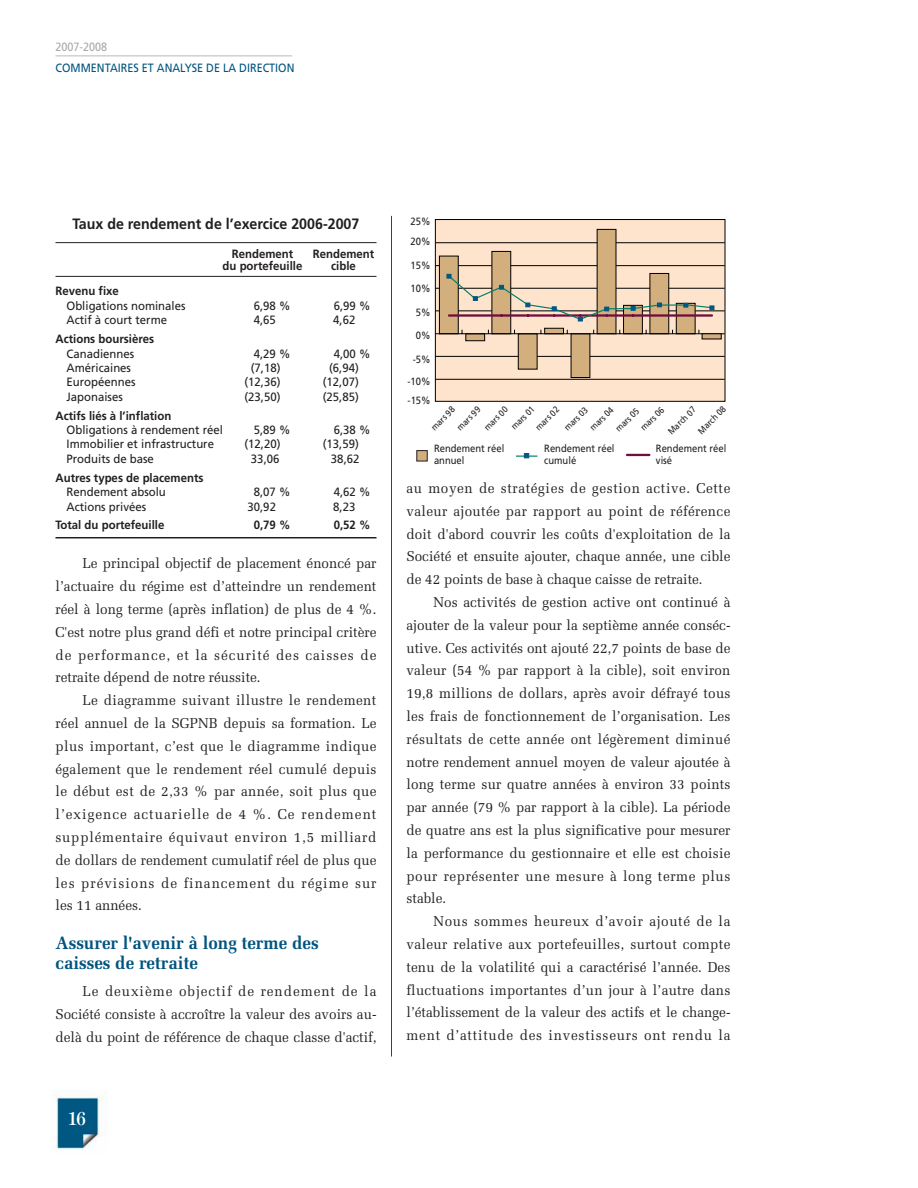
<style>
.page{position:relative;width:918px;height:1188px;background:#fff}
.page>*{position:absolute;margin:0;border:0;box-sizing:border-box;transform-origin:0 0}
.t1{font:700 18px/19.5px "Melior";color:#005480;scale:.95 1}
.t2{font:600 18px "Tiffany";color:#fff;scale:.8 1}
.t3{font:700 15px "Frutiger";color:#231f20;scale:.95 1}
.t4{font:14.25px/22.8px "Melior";color:#231f20;text-align:justify;scale:.95 1}
.t5{font:12px "Frutiger";color:#231f20;scale:.95 1}
.t6{font:700 12px "Frutiger";color:#231f20;scale:.95 1}
.t7{font:12px "Frutiger";color:#005480;scale:.9 1}
.t8{font:12px "Frutiger";color:#a8a9ad;scale:.9 1}
.t9{font:10.5px/12px "Frutiger";color:#231f20;scale:.9 1}
.t10{font:9px/18.1px "Frutiger";color:#231f20;scale:.9 1}
</style>
<div class="page">
<img style="left:55px;top:1090px;width:51px;height:59px">
<hr style="left:391px;top:216px;width:1px;height:840px;background:#005480">
<hr style="left:56px;top:56px;width:236px;height:1px;background:#c2b6b1">
<hr style="left:56px;top:242px;width:320px;height:1px;background:#231f20">
<hr style="left:56px;top:276px;width:320px;height:1px;background:#231f20">
<hr style="left:56px;top:537px;width:320px;height:1px;background:#231f20">
<div style="left:417px;top:450px;width:10px;height:11px;background:#d2af7d;border:1px solid #231f20"></div>
<svg style="left:516px;top:453px;width:21px;height:5px"></svg>
<hr style="left:627px;top:454px;width:22px;height:2px;background:#710f3c">
<div style="left:435px;top:219px;width:290px;height:182px;background:#fee4cd;border:1px solid #000"></div>
<hr style="left:435px;top:379px;width:290px;height:1px;background:#000">
<hr style="left:435px;top:356px;width:290px;height:1px;background:#000">
<hr style="left:435px;top:311px;width:290px;height:1px;background:#000">
<hr style="left:435px;top:288px;width:290px;height:1px;background:#000">
<hr style="left:435px;top:265px;width:290px;height:1px;background:#000">
<hr style="left:435px;top:242px;width:290px;height:1px;background:#000">
<div style="left:439px;top:256px;width:19px;height:78px;background:#d2af7d;border:1px solid #000"></div>
<div style="left:466px;top:334px;width:19px;height:7px;background:#d2af7d;border:1px solid #000"></div>
<div style="left:492px;top:251px;width:19px;height:83px;background:#d2af7d;border:1px solid #000"></div>
<div style="left:518px;top:334px;width:19px;height:35px;background:#d2af7d;border:1px solid #000"></div>
<svg style="left:545px;top:328px;width:19px;height:6px"></svg>
<div style="left:571px;top:334px;width:19px;height:44px;background:#d2af7d"></div>
<div style="left:597px;top:229px;width:19px;height:105px;background:#d2af7d"></div>
<div style="left:623px;top:305px;width:20px;height:29px;background:#d2af7d;border:1px solid #000"></div>
<div style="left:650px;top:273px;width:19px;height:61px;background:#d2af7d;border:1px solid #000"></div>
<div style="left:676px;top:303px;width:19px;height:31px;background:#d2af7d;border:1px solid #000"></div>
<hr style="left:435px;top:334px;width:290px;height:1px;background:#000">
<hr style="left:633px;top:314px;width:79px;height:3px;background:#710f3c">
<hr style="left:659px;top:304px;width:27px;height:2px;background:#007c66">
<svg style="left:447px;top:274px;width:215px;height:47px"></svg>
<svg style="left:702px;top:334px;width:19px;height:5px"></svg>
<svg style="left:684px;top:303px;width:30px;height:7px"></svg>
<p class="t8" style="left:56px;top:42px;width:59px">2007-2008</p>
<p class="t7" style="left:56px;top:63px;width:267px">COMMENTAIRES ET ANALYSE DE LA DIRECTION</p>
<p class="t3" style="left:73px;top:217px;width:304px">Taux de rendement de l’exercice 2006-2007</p>
<p class="t6" style="left:232px;top:249px;width:66px">Rendement</p>
<p class="t6" style="left:313px;top:249px;width:66px">Rendement</p>
<p class="t6" style="left:223px;top:261px;width:86px">du portefeuille</p>
<p class="t6" style="left:331px;top:261px;width:27px">cible</p>
<p class="t6" style="left:56px;top:286px;width:68px">Revenu fixe</p>
<p class="t5" style="left:66px;top:301px;width:127px">Obligations nominales</p>
<p class="t5" style="left:254px;top:301px;width:40px">6,98 %</p>
<p class="t5" style="left:334px;top:301px;width:40px">6,99 %</p>
<p class="t5" style="left:66px;top:315px;width:107px">Actif à court terme</p>
<p class="t5" style="left:254px;top:315px;width:25px">4,65</p>
<p class="t5" style="left:333px;top:315px;width:25px">4,62</p>
<p class="t6" style="left:56px;top:334px;width:105px">Actions boursières</p>
<p class="t5" style="left:67px;top:349px;width:73px">Canadiennes</p>
<p class="t5" style="left:254px;top:349px;width:40px">4,29 %</p>
<p class="t5" style="left:334px;top:349px;width:40px">4,00 %</p>
<p class="t5" style="left:67px;top:363px;width:69px">Américaines</p>
<p class="t5" style="left:251px;top:363px;width:33px">(7,18)</p>
<p class="t5" style="left:329px;top:363px;width:33px">(6,94)</p>
<p class="t5" style="left:67px;top:377px;width:74px">Européennes</p>
<p class="t5" style="left:244px;top:377px;width:40px">(12,36)</p>
<p class="t5" style="left:323px;top:377px;width:40px">(12,07)</p>
<p class="t5" style="left:67px;top:392px;width:61px">Japonaises</p>
<p class="t5" style="left:244px;top:392px;width:40px">(23,50)</p>
<p class="t5" style="left:323px;top:392px;width:40px">(25,85)</p>
<p class="t6" style="left:56px;top:411px;width:123px">Actifs liés à l’inflation</p>
<p class="t5" style="left:67px;top:425px;width:166px">Obligations à rendement réel</p>
<p class="t5" style="left:254px;top:425px;width:40px">5,89 %</p>
<p class="t5" style="left:334px;top:425px;width:40px">6,38 %</p>
<p class="t5" style="left:67px;top:439px;width:157px">Immobilier et infrastructure</p>
<p class="t5" style="left:244px;top:439px;width:40px">(12,20)</p>
<p class="t5" style="left:323px;top:439px;width:40px">(13,59)</p>
<p class="t5" style="left:67px;top:454px;width:94px">Produits de base</p>
<p class="t5" style="left:251px;top:454px;width:32px">33,06</p>
<p class="t5" style="left:331px;top:454px;width:32px">38,62</p>
<p class="t6" style="left:56px;top:473px;width:157px">Autres types de placements</p>
<p class="t5" style="left:67px;top:487px;width:106px">Rendement absolu</p>
<p class="t5" style="left:254px;top:487px;width:40px">8,07 %</p>
<p class="t5" style="left:334px;top:487px;width:40px">4,62 %</p>
<p class="t5" style="left:67px;top:502px;width:85px">Actions privées</p>
<p class="t5" style="left:247px;top:502px;width:32px">30,92</p>
<p class="t5" style="left:333px;top:502px;width:25px">8,23</p>
<p class="t6" style="left:56px;top:520px;width:116px">Total du portefeuille</p>
<p class="t6" style="left:254px;top:520px;width:40px">0,79 %</p>
<p class="t6" style="left:334px;top:520px;width:40px">0,52 %</p>
<p class="t4" style="left:55px;top:553px;width:339px;text-indent:27px">Le principal objectif de placement énoncé par l’actuaire du régime est d’atteindre un rendement réel à long terme (après inflation) de plus de 4 %.<br>C'est notre plus grand défi et notre principal critère de performance, et la sécurité des caisses de retraite dépend de notre réussite.</p>
<p class="t4" style="left:55px;top:690px;width:339px;text-indent:27px">Le diagramme suivant illustre le rendement réel annuel de la SGPNB depuis sa formation. Le plus important, c’est que le diagramme indique également que le rendement réel cumulé depuis le début est de 2,33 % par année, soit plus que l’exigence actuarielle de 4 %. Ce rendement supplémentaire équivaut environ 1,5 milliard de dollars de rendement cumulatif réel de plus que les prévisions de financement du régime sur les 11 années.</p>
<p class="t1" style="left:56px;top:935px;width:278px">Assurer l'avenir à long terme des caisses de retraite</p>
<p class="t4" style="left:55px;top:981px;width:339px;text-indent:27px">Le deuxième objectif de rendement de la Société consiste à accroître la valeur des avoirs au&shy;delà du point de référence de chaque classe d'actif,</p>
<p class="t2" style="left:68px;top:1111px;width:23px">16</p>
<p class="t9" style="left:411px;top:216px;width:24px">25%</p>
<p class="t9" style="left:411px;top:237px;width:24px">20%</p>
<p class="t9" style="left:411px;top:260px;width:24px">15%</p>
<p class="t9" style="left:411px;top:284px;width:24px">10%</p>
<p class="t9" style="left:416px;top:307px;width:18px">5%</p>
<p class="t9" style="left:416px;top:331px;width:18px">0%</p>
<p class="t9" style="left:413px;top:354px;width:21px">-5%</p>
<p class="t9" style="left:407px;top:376px;width:27px">-10%</p>
<p class="t9" style="left:408px;top:395px;width:27px">-15%</p>
<p class="t10" style="left:664px;top:427px;width:41px;rotate:-45deg">March 07</p>
<p class="t10" style="left:694px;top:427px;width:41px;rotate:-45deg">March 08</p>
<p class="t10" style="left:440px;top:410px;width:34px;text-indent:-18px;rotate:-45deg">mars 98 mars 99</p>
<p class="t10" style="left:493px;top:409px;width:34px;line-height:18.8px;text-indent:-19px;rotate:-45deg">mars 00 mars 01</p>
<p class="t10" style="left:531px;top:423px;width:34px;rotate:-45deg">mars 02</p>
<p class="t10" style="left:560px;top:423px;width:34px;rotate:-45deg">mars 03</p>
<p class="t10" style="left:586px;top:423px;width:34px;rotate:-45deg">mars 04</p>
<p class="t10" style="left:611px;top:424px;width:34px;rotate:-45deg">mars 05</p>
<p class="t10" style="left:636px;top:423px;width:34px;rotate:-45deg">mars 06</p>
<p class="t9" style="left:434px;top:443px;width:80px">Rendement réel annuel</p>
<p class="t9" style="left:544px;top:443px;width:80px">Rendement réel cumulé</p>
<p class="t9" style="left:656px;top:443px;width:80px">Rendement réel visé</p>
<p class="t4" style="left:406px;top:478px;width:343px">au moyen de stratégies de gestion active. Cette valeur ajoutée par rapport au point de référence doit d'abord couvrir les coûts d'exploitation de la Société et ensuite ajouter, chaque année, une cible de 42 points de base à chaque caisse de retraite.</p>
<p class="t4" style="left:406px;top:592px;width:343px;text-indent:27px">Nos activités de gestion active ont continué à ajouter de la valeur pour la septième année conséc&shy;utive. Ces activités ont ajouté 22,7 points de base de valeur (54 % par rapport à la cible), soit environ 19,8 millions de dollars, après avoir défrayé tous les frais de fonctionnement de l’organisation. Les résultats de cette année ont légèrement diminué notre rendement annuel moyen de valeur ajoutée à long terme sur quatre années à environ 33 points par année (79 % par rapport à la cible). La période de quatre ans est la plus significative pour mesurer la performance du gestionnaire et elle est choisie pour représenter une mesure à long terme plus stable.</p>
<p class="t4" style="left:406px;top:911px;width:343px;text-indent:27px">Nous sommes heureux d’avoir ajouté de la valeur relative aux portefeuilles, surtout compte tenu de la volatilité qui a caractérisé l’année. Des fluctuations importantes d’un jour à l’autre dans l’établissement de la valeur des actifs et le change&shy;ment d’attitude des investisseurs ont rendu la</p>
</div>
